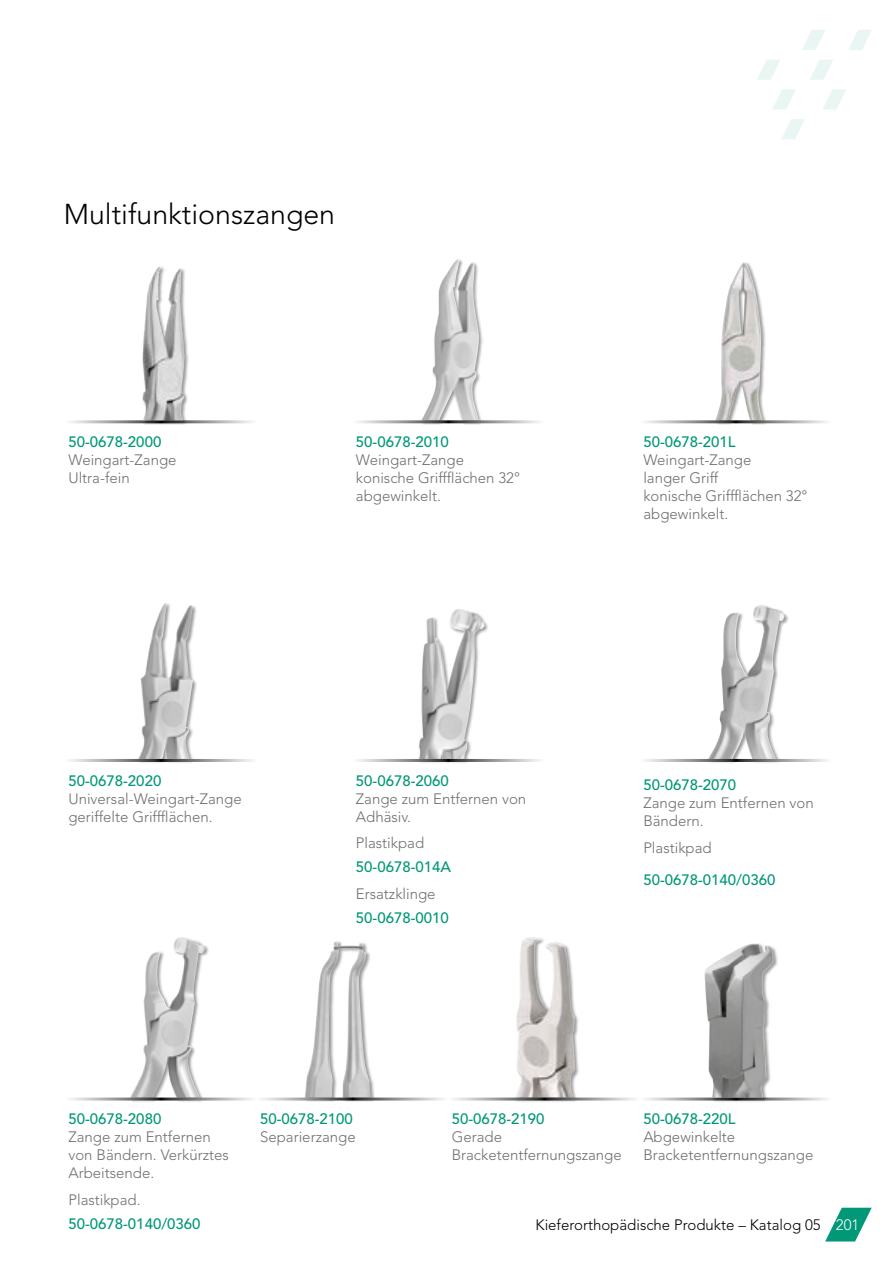
<style>
.page{position:relative;width:893px;height:1263px;background:#fff}
.page>*{position:absolute;margin:0;border:0;box-sizing:border-box;transform-origin:0 0}
.Titres_pour_TDM{font:300 28.5px "Avenir LT Std";color:#000}
.Légende_produits{font:300 15px/18px "Avenir LT Std";color:#706f6f}
.Sous_sous_titres{font:500 15px "Avenir LT Std";color:#009877}
.t1{font:300 15px "Avenir LT Std";color:#000}
.s1{color:#fff}
</style>
<div class="page">
<svg style="left:825px;top:1208px;width:47px;height:33px"></svg>
<svg style="left:802px;top:30px;width:23px;height:20px"></svg>
<svg style="left:757px;top:60px;width:23px;height:20px"></svg>
<svg style="left:773px;top:89px;width:23px;height:21px"></svg>
<svg style="left:848px;top:30px;width:24px;height:20px"></svg>
<svg style="left:810px;top:60px;width:23px;height:20px"></svg>
<svg style="left:823px;top:89px;width:23px;height:21px"></svg>
<svg style="left:782px;top:119px;width:23px;height:20px"></svg>
<div style="left:421px;top:260px;width:63px;height:165px;background:#000;opacity:.4"></div>
<img style="left:421px;top:259px;width:58px;height:161px">
<hr style="left:351px;top:420px;width:192px;height:3px;background:#fff">
<div style="left:714px;top:263px;width:53px;height:162px;background:#000;opacity:.4"></div>
<img style="left:715px;top:262px;width:48px;height:158px">
<hr style="left:639px;top:420px;width:192px;height:3px;background:#fff">
<div style="left:138px;top:603px;width:58px;height:160px;background:#000;opacity:.4"></div>
<img style="left:138px;top:603px;width:55px;height:156px">
<hr style="left:64px;top:759px;width:192px;height:3px;background:#fff">
<div style="left:418px;top:609px;width:70px;height:154px;background:#000;opacity:.4"></div>
<img style="left:419px;top:609px;width:65px;height:150px">
<hr style="left:351px;top:759px;width:192px;height:3px;background:#fff">
<img style="left:708px;top:605px;width:76px;height:154px">
<div style="left:129px;top:937px;width:79px;height:165px;background:#000;opacity:.4"></div>
<img style="left:130px;top:937px;width:75px;height:160px">
<hr style="left:64px;top:1097px;width:192px;height:3px;background:#fff">
<div style="left:304px;top:941px;width:71px;height:161px;background:#000;opacity:.4"></div>
<img style="left:305px;top:941px;width:65px;height:156px">
<hr style="left:255px;top:1097px;width:193px;height:3px;background:#fff">
<div style="left:514px;top:937px;width:66px;height:165px;background:#000;opacity:.4"></div>
<img style="left:515px;top:937px;width:60px;height:160px">
<hr style="left:447px;top:1097px;width:192px;height:3px;background:#fff">
<div style="left:142px;top:266px;width:47px;height:159px;background:#000;opacity:.4"></div>
<img style="left:142px;top:266px;width:43px;height:154px">
<div style="left:704px;top:943px;width:73px;height:159px;background:#000;opacity:.4"></div>
<img style="left:704px;top:944px;width:70px;height:153px">
<p class="Titres_pour_TDM" style="left:64px;top:197px;width:273px">Multifunktionszangen</p>
<p class="Sous_sous_titres" style="left:68px;top:433px;width:94px">50-0678-2000</p>
<p class="Légende_produits" style="left:68px;top:451px;width:110px">Weingart-Zange</p>
<p class="Légende_produits" style="left:68px;top:469px;width:63px">Ultra-fein</p>
<p class="Sous_sous_titres" style="left:356px;top:433px;width:94px">50-0678-2010</p>
<p class="Légende_produits" style="left:356px;top:451px;width:166px">Weingart-Zange konische Griffflächen 32° abgewinkelt.</p>
<p class="Sous_sous_titres" style="left:68px;top:772px;width:94px">50-0678-2020</p>
<p class="Légende_produits" style="left:68px;top:789px;width:175px">Universal-Weingart-Zange geriffelte Griffflächen.</p>
<p class="Sous_sous_titres" style="left:356px;top:772px;width:94px">50-0678-2060</p>
<p class="Légende_produits" style="left:356px;top:789px;width:172px">Zange zum Entfernen von<br>Adhäsiv.</p>
<p class="Légende_produits" style="left:356px;top:834px;width:70px">Plastikpad</p>
<p class="Sous_sous_titres" style="left:356px;top:858px;width:97px">50-0678-014A</p>
<p class="Légende_produits" style="left:356px;top:884px;width:81px">Ersatzklinge</p>
<p class="Sous_sous_titres" style="left:356px;top:909px;width:94px">50-0678-0010</p>
<p class="Sous_sous_titres" style="left:643px;top:433px;width:94px">50-0678-201L</p>
<p class="Légende_produits" style="left:643px;top:451px;width:166px">Weingart-Zange<br>langer Griff<br>konische Griffflächen 32° abgewinkelt.</p>
<p class="Sous_sous_titres" style="left:643px;top:777px;width:94px">50-0678-2070</p>
<p class="Légende_produits" style="left:643px;top:794px;width:172px">Zange zum Entfernen von<br>Bändern.</p>
<p class="Légende_produits" style="left:643px;top:839px;width:70px">Plastikpad</p>
<p class="Sous_sous_titres" style="left:643px;top:872px;width:134px">50-0678-0140/0360</p>
<p class="Sous_sous_titres" style="left:68px;top:1110px;width:94px">50-0678-2080</p>
<p class="Légende_produits" style="left:68px;top:1128px;width:162px">Zange zum Entfernen von Bändern. Verkürztes<br>Arbeitsende.</p>
<p class="Légende_produits" style="left:68px;top:1190px;width:74px">Plastikpad.</p>
<p class="Sous_sous_titres" style="left:68px;top:1215px;width:134px">50-0678-0140/0360</p>
<p class="Sous_sous_titres" style="left:260px;top:1110px;width:94px">50-0678-2100</p>
<p class="Légende_produits" style="left:260px;top:1128px;width:97px">Separierzange</p>
<p class="Sous_sous_titres" style="left:452px;top:1110px;width:94px">50-0678-2190</p>
<p class="Légende_produits" style="left:452px;top:1128px;width:172px">Gerade<br>Bracketentfernungszange</p>
<p class="Sous_sous_titres" style="left:643px;top:1110px;width:94px">50-0678-220L</p>
<p class="Légende_produits" style="left:643px;top:1128px;width:172px">Abgewinkelte<br>Bracketentfernungszange</p>
<p class="t1" style="left:535px;top:1216px;width:325px">Kieferorthopädische Produkte – Katalog 05 <span class="s1">201</span></p>
</div>
